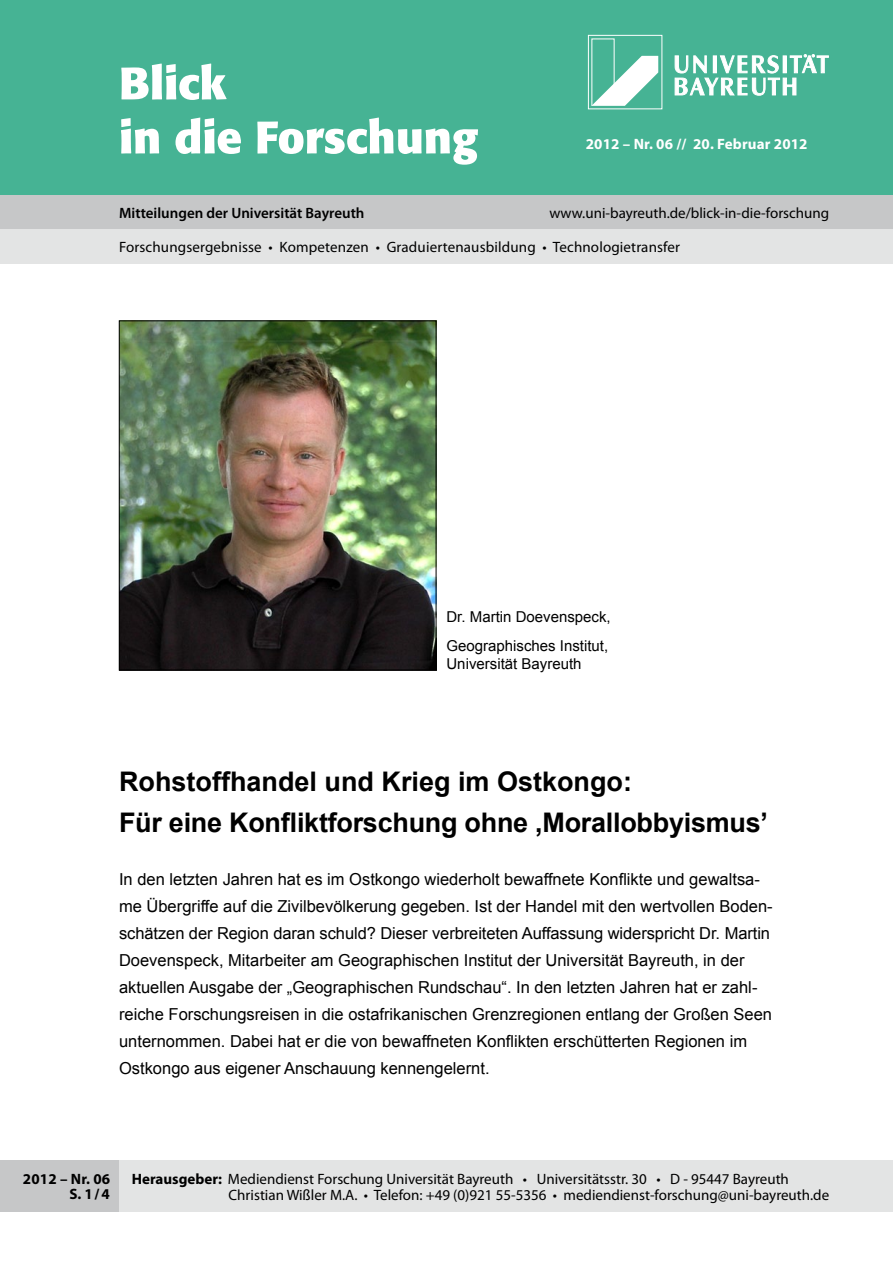
<style>
.page{position:relative;width:893px;height:1263px;background:#fff}
.page>*{position:absolute;margin:0;border:0;box-sizing:border-box;transform-origin:0 0}
.t1{font:700 27px/41px "Arial";letter-spacing:-.01em;color:#000}
.t2{font:16.5px/27px "Arial";color:#000}
.t3{font:15px "Myriad Pro";color:#000}
.t4{font:15px/28.7px "Arial";color:#000}
.t5{font:600 15px "Myriad Pro";color:#000}
.t6{font:700 15px "Myriad Pro";letter-spacing:.01em;color:#fff}
.t7{font:700 15px "Myriad Pro";letter-spacing:.01em;color:#000}
.s1{font-weight:700}
</style>
<div class="page">
<div style="left:111px;top:1161px;width:782px;height:51px;background:#e3e4e4"></div>
<div style="left:0;top:1161px;width:119px;height:51px;background:#c6c7c8"></div>
<div style="left:0;top:0;width:893px;height:196px;background:#46b394"></div>
<div style="left:0;top:196px;width:893px;height:34px;background:#c6c7c8"></div>
<div style="left:0;top:230px;width:893px;height:34px;background:#e3e4e4"></div>
<svg style="left:591px;top:38px;width:67px;height:68px"></svg>
<div style="left:588px;top:35px;width:74px;height:74px;border:1px solid #fff"></div>
<svg style="left:674px;top:54px;width:155px;height:42px"></svg>
<svg style="left:121px;top:118px;width:357px;height:47px"></svg>
<svg style="left:121px;top:64px;width:106px;height:36px"></svg>
<img style="left:121px;top:323px;width:313px;height:345px">
<div style="left:119px;top:321px;width:317px;height:349px;border:1px solid #000"></div>
<p class="t6" style="left:586px;top:134px;width:223px">2012 – Nr. 06 // 20. Februar 2012</p>
<p class="t3" style="left:549px;top:204px;width:281px">www.uni-bayreuth.de/blick-in-die-forschung</p>
<p class="t3" style="left:119px;top:238px;width:563px">Forschungsergebnisse • Kompetenzen • Graduiertenausbildung • Technologietransfer</p>
<p class="t5" style="left:119px;top:204px;width:247px">Mitteilungen der Universität Bayreuth</p>
<p class="t4" style="left:446px;top:603px;width:166px">Dr. Martin Doevenspeck,<br>Geographisches Institut,</p>
<p class="t4" style="left:446px;top:649px;width:137px">Universität Bayreuth</p>
<h1 class="t1" style="left:119px;top:762px;width:650px">Rohstoffhandel und Krieg im Ostkongo:<br>Für eine Konfliktforschung ohne ‚Morallobbyismus’</h1>
<p class="t2" style="left:119px;top:865px;width:655px">In den letzten Jahren hat es im Ostkongo wiederholt bewaffnete Konflikte und gewaltsa&shy;me Übergriffe auf die Zivilbevölkerung gegeben. Ist der Handel mit den wertvollen Boden&shy;schätzen der Region daran schuld? Dieser verbreiteten Auffassung widerspricht Dr. Martin Doevenspeck, Mitarbeiter am Geographischen Institut der Universität Bayreuth, in der aktuellen Ausgabe der „Geographischen Rundschau“. In den letzten Jahren hat er zahl&shy;reiche Forschungsreisen in die ostafrikanischen Grenzregionen entlang der Großen Seen unternommen. Dabei hat er die von bewaffneten Konflikten erschütterten Regionen im Ostkongo aus eigener Anschauung kennengelernt.</p>
<p class="t7" style="left:23px;top:1169px;width:89px">2012 – Nr. 06</p>
<p class="t7" style="left:69px;top:1184px;width:42px">S. 1/4</p>
<p class="t3" style="left:132px;top:1169px;width:659px"><span class="s1">Herausgeber:</span> Mediendienst Forschung Universität Bayreuth • Universitätsstr. 30 • D - 95447 Bayreuth</p>
<p class="t3" style="left:229px;top:1185px;width:602px">Christian Wißler M.A. • Telefon: +49 (0)921 55-5356 • mediendienst-forschung@uni-bayreuth.de</p>
</div>
